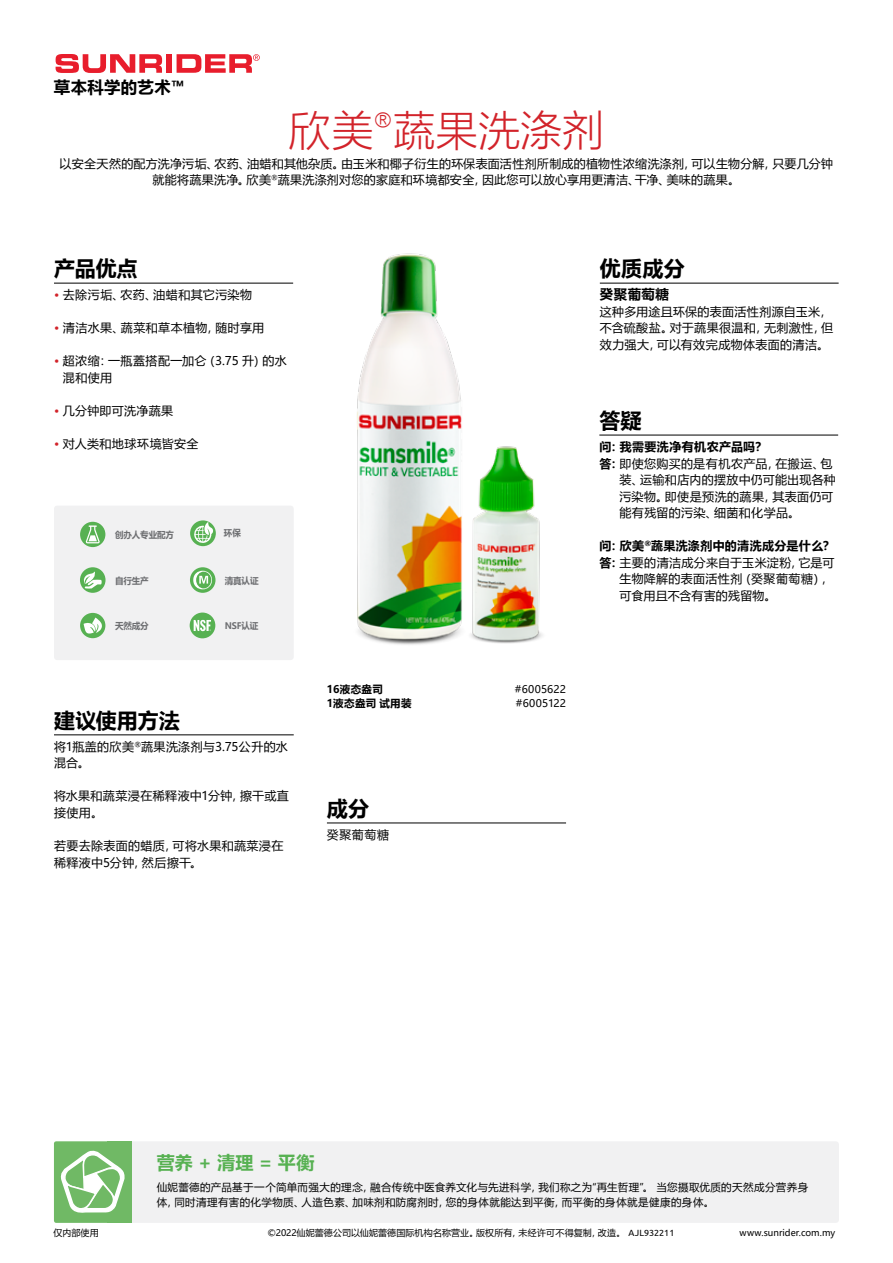
<style>
.page{position:relative;width:893px;height:1263px;background:#fff}
.page>*{position:absolute;margin:0;border:0;box-sizing:border-box;transform-origin:0 0}
.t1{font:42px "Microsoft Ya Hei UI Light";letter-spacing:.005em;color:#d2232a}
.t2{font:700 21px "Microsoft Ya Hei UI";letter-spacing:.005em;color:#000}
.t3{font:700 18px "Microsoft Ya Hei UI";color:#57b152}
.t4{font:700 16.35px "Microsoft Ya Hei UI";letter-spacing:.02em;color:#000}
.t5{font:700 13.5px "Microsoft Ya Hei UI";letter-spacing:.035em;color:#000}
.t6{font:12px/16.5px "Microsoft Ya Hei UI";letter-spacing:.025em;color:#000}
.t7{font:700 12px "Microsoft Ya Hei UI";letter-spacing:.03em;color:#000}
.t8{font:10.5px/15px "Microsoft Ya Hei UI";letter-spacing:.035em;color:#000}
.t9{font:10.5px "Microsoft Ya Hei UI";letter-spacing:.015em;color:#000}
.t10{font:700 10.5px "Microsoft Ya Hei UI";letter-spacing:.035em;color:#000}
.t11{font:9px "Microsoft Ya Hei UI";letter-spacing:.01em;color:#000}
.t12{font:700 9px "Microsoft Ya Hei UI";letter-spacing:-.02em;color:#6d6e71;scale:.95 1}
.s1{color:#d2232a}
.s2{font-weight:700}
.s3{font-family:"Ubuntu"}
</style>
<div class="page">
<svg style="left:56px;top:54px;width:106px;height:19px"></svg>
<div style="left:166px;top:54px;width:6px;height:19px;background:#e81d2c"></div>
<svg style="left:177px;top:54px;width:83px;height:19px"></svg>
<div style="left:119px;top:1141px;width:720px;height:82px;background:#f1f1f2"></div>
<div style="left:54px;top:1141px;width:78px;height:82px;background:#70b965"></div>
<svg style="left:60px;top:1141px;width:65px;height:72px"></svg>
<div style="left:54px;top:506px;width:240px;height:154px;background:#f1f1f2"></div>
<div style="left:80px;top:613px;width:25px;height:25px;background:#57b152;border-radius:50%"></div>
<svg style="left:84px;top:617px;width:20px;height:17px"></svg>
<div style="left:80px;top:522px;width:25px;height:25px;background:#57b152;border-radius:50%"></div>
<svg style="left:86px;top:525px;width:14px;height:18px"></svg>
<svg style="left:80px;top:567px;width:26px;height:26px"></svg>
<svg style="left:82px;top:571px;width:20px;height:18px"></svg>
<svg style="left:190px;top:567px;width:25px;height:26px"></svg>
<svg style="left:193px;top:571px;width:19px;height:18px"></svg>
<svg style="left:190px;top:612px;width:25px;height:26px"></svg>
<hr style="left:54px;top:283px;width:239px;height:1px;background:#000">
<hr style="left:54px;top:734px;width:240px;height:1px;background:#000">
<hr style="left:600px;top:283px;width:239px;height:1px;background:#000">
<hr style="left:599px;top:435px;width:239px;height:1px;background:#000">
<hr style="left:327px;top:822px;width:239px;height:1px;background:#000">
<img style="left:357px;top:253px;width:105px;height:392px">
<img style="left:455px;top:439px;width:88px;height:206px">
<svg style="left:190px;top:520px;width:26px;height:26px"></svg>
<svg style="left:193px;top:522px;width:21px;height:22px"></svg>
<h3 class="t4" style="left:54px;top:76px;width:132px">草本科学的艺术™</h3>
<h1 class="t1" style="left:289px;top:102px;width:317px">欣美<sup>®</sup>蔬果洗涤剂</h1>
<p class="t6" style="left:59px;top:155px;width:775px;text-align:center">以安全天然的配方洗净污垢、农药、油蜡和其他杂质。由玉米和椰子衍生的环保表面活性剂所制成的植物性浓缩洗涤剂，可以生物分解，只要几分钟就能将蔬果洗净。欣美<sup>®</sup>蔬果洗涤剂对您的家庭和环境都安全，因此您可以放心享用更清洁、干净、美味的蔬果。</p>
<h2 class="t2" style="left:54px;top:254px;width:85px">产品优点</h2>
<p class="t6" style="left:54px;top:286px;width:200px"><span class="s1">•</span> 去除污垢、农药、油蜡和其它污染物</p>
<p class="t6" style="left:54px;top:319px;width:212px"><span class="s1">•</span> 清洁水果、蔬菜和草本植物，随时享用</p>
<p class="t6" style="left:63px;top:352px;width:225px;text-indent:-9px"><span class="s1">•</span> 超浓缩：一瓶蓋搭配一加仑（3.75 升）的水混和使用</p>
<p class="t6" style="left:54px;top:402px;width:121px"><span class="s1">•</span> 几分钟即可洗净蔬果</p>
<p class="t6" style="left:54px;top:435px;width:146px"><span class="s1">•</span> 对人类和地球环境皆安全</p>
<p class="t12" style="left:224px;top:526px;width:20px">环保</p>
<p class="t12" style="left:115px;top:528px;width:63px">创办人专业配方</p>
<p class="t12" style="left:115px;top:574px;width:37px">自行生产</p>
<p class="t12" style="left:225px;top:574px;width:37px">清真认证</p>
<p class="t12" style="left:225px;top:620px;width:37px">NSF认证</p>
<p class="t12" style="left:115px;top:620px;width:37px">天然成分</p>
<h2 class="t2" style="left:54px;top:705px;width:127px">建议使用方法</h2>
<p class="t6" style="left:54px;top:738px;width:235px">将1瓶盖的欣美<sup>®</sup>蔬果洗涤剂与3.75公升的水混合。</p>
<p class="t6" style="left:54px;top:787px;width:236px">将水果和蔬菜浸在稀释液中1分钟，擦干或直接使用。</p>
<p class="t6" style="left:54px;top:837px;width:231px">若要去除表面的蜡质，可将水果和蔬菜浸在稀释液中5分钟，然后擦干。</p>
<p class="t10" style="left:327px;top:682px;width:58px">16液态盎司</p>
<p class="t9" style="left:515px;top:682px;width:53px">#6005622</p>
<p class="t10" style="left:327px;top:695px;width:86px">1液态盎司试用装</p>
<p class="t9" style="left:516px;top:696px;width:52px">#6005122</p>
<h2 class="t2" style="left:600px;top:254px;width:86px">优质成分</h2>
<p class="t5" style="left:600px;top:285px;width:71px">癸聚葡萄糖</p>
<p class="t6" style="left:600px;top:303px;width:235px;text-align:justify">这种多用途且环保的表面活性剂源自玉米，不含硫酸盐。对于蔬果很温和，无刺激性，但效力强大，可以有效完成物体表面的清洁。</p>
<h2 class="t2" style="left:599px;top:406px;width:44px">答疑</h2>
<p class="t7" style="left:599px;top:438px;width:169px">问：我需要洗净有机农产品吗？</p>
<p class="t6" style="left:599px;top:455px;width:235px"><span class="s2">答：</span>即使您购买的是有机农产品，在搬运、包</p>
<p class="t6" style="left:619px;top:471px;width:218px">装、运输和店内的摆放中仍可能出现各种</p>
<p class="t6" style="left:619px;top:488px;width:215px">污染物。即使是预洗的蔬果，其表面仍可</p>
<p class="t6" style="left:619px;top:504px;width:182px">能有残留的污染、细菌和化学品。</p>
<p class="t7" style="left:599px;top:537px;width:237px">问：欣美<sup>®</sup>蔬果洗涤剂中的清洗成分是什么？</p>
<p class="t6" style="left:599px;top:554px;width:237px"><span class="s2">答：</span>主要的清洁成分来自于玉米淀粉，它是可</p>
<p class="t6" style="left:619px;top:570px;width:215px">生物降解的表面活性剂（癸聚葡萄糖），</p>
<p class="t6" style="left:619px;top:587px;width:159px">可食用且不含有害的残留物。</p>
<h2 class="t2" style="left:327px;top:794px;width:44px">成分</h2>
<p class="t6" style="left:327px;top:826px;width:64px">癸聚葡萄糖</p>
<h3 class="t3" style="left:157px;top:1150px;width:159px">营养 + 清理 = 平衡</h3>
<p class="t8" style="left:157px;top:1179px;width:653px">仙妮蕾德的产品基于一个简单而强大的理念，融合传统中医食养文化与先进科学，我们称之为“再生哲理”。 当您摄取优质的天然成分营养身体，同时清理有害的化学物质、人造色素、加味剂和防腐剂时，您的身体就能达到平衡，而平衡的身体就是健康的身体。</p>
<p class="t11" style="left:53px;top:1226px;width:47px">仅内部使用</p>
<p class="t11" style="left:268px;top:1226px;width:408px">©2022仙妮蕾德公司以仙妮蕾德国际机构名称营业。版权所有，未经许可不得复制，改造。 <span class="s3">AJL932211</span></p>
<p class="t11" style="left:739px;top:1226px;width:97px">www.sunrider.com.my</p>
</div>
